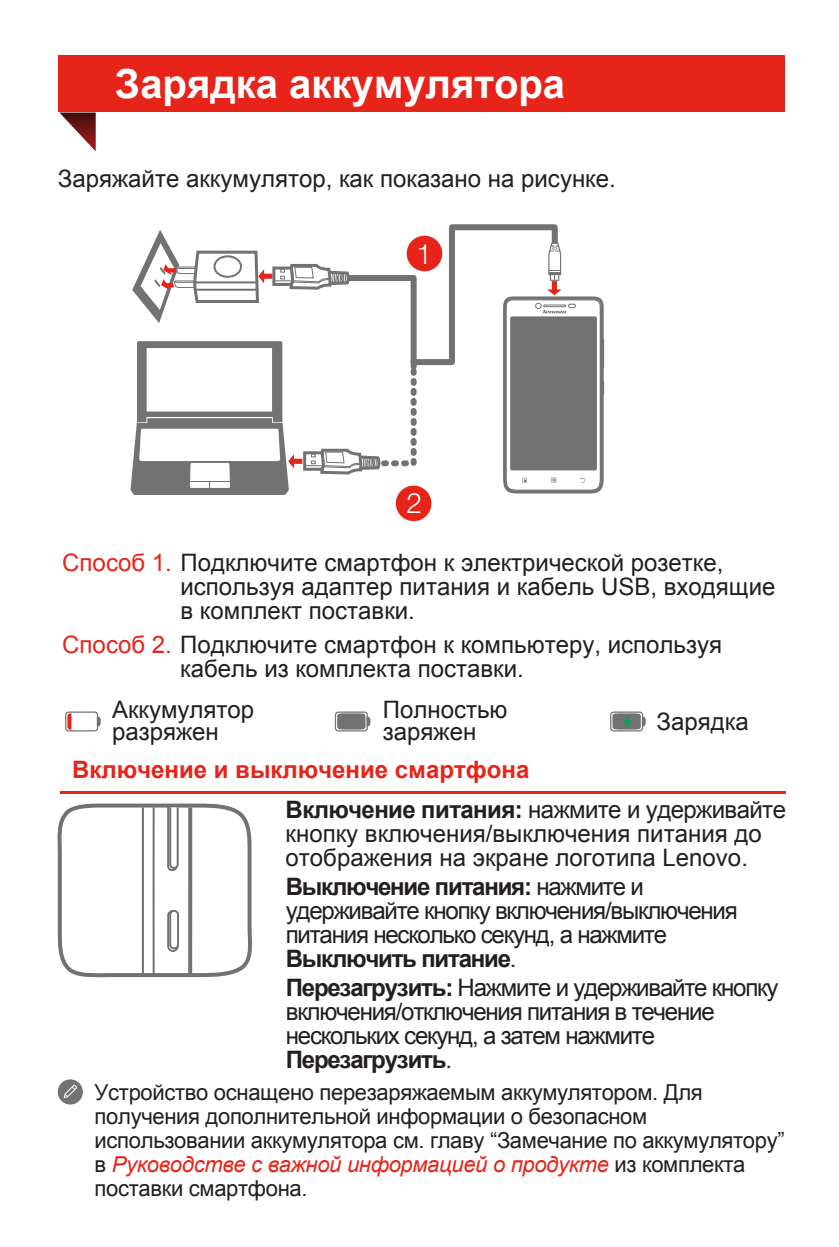
<style>
.page{position:relative;width:839px;height:1247px;background:#fff}
.page>*{position:absolute;margin:0;border:0;box-sizing:border-box;transform-origin:0 0}
.t1{font:700 40px "Arial";color:#fff}
.t2{font:300 28px "Helvetica Neue LT Std";color:#fff}
.t3{font:24px/24px "Arial";color:#231f20}
.t4{font:24px/24px "Arial";letter-spacing:-.05em;color:#231f20}
.t5{font:700 24px/40px "Arial";color:#e72419}
.t6{font:22px/24px "Arial";letter-spacing:-.015em;color:#231f20}
.s1{color:#e72419}
.s2{color:#231f20}
.s3{font-weight:400;color:#231f20}
.s4{font-weight:700}
.s5{font-style:italic;color:#e72419}
</style>
<div class="page">
<div style="left:58px;top:1079px;width:25px;height:25px;background:#717271;border-radius:50%"></div>
<svg style="left:64px;top:1084px;width:13px;height:14px"></svg>
<hr style="left:60px;top:791px;width:725px;height:2px;background:#e72419">
<svg style="left:59px;top:112px;width:37px;height:39px"></svg>
<div style="left:59px;top:55px;width:725px;height:57px;background:#e72419"></div>
<div style="left:396px;top:485px;width:35px;height:36px;background:#e72419;border-radius:50%"></div>
<svg style="left:57px;top:803px;width:195px;height:175px"></svg>
<hr style="left:142px;top:807px;width:2px;height:167px;background:#717271">
<div style="left:168px;top:910px;width:10px;height:41px;background:#eeefee;border-radius:5px"></div>
<div style="left:167px;top:910px;width:12px;height:42px;border:2px solid #717271;border-radius:5px"></div>
<div style="left:170px;top:910px;width:8px;height:38px;background:#fff;border-radius:4px"></div>
<div style="left:169px;top:910px;width:10px;height:39px;border:2px solid #717271;border-radius:4px"></div>
<svg style="left:65px;top:711px;width:36px;height:20px"></svg>
<svg style="left:130px;top:224px;width:475px;height:271px"></svg>
<svg style="left:335px;top:711px;width:35px;height:20px"></svg>
<svg style="left:610px;top:711px;width:35px;height:20px"></svg>
<h1 class="t1" style="left:115px;top:57px;width:451px">Зарядка аккумулятора</h1>
<p class="t3" style="left:58px;top:167px;width:559px">Заряжайте аккумулятор, как показано на рисунке.</p>
<p class="t2" style="left:416px;top:237px;width:17px">1</p>
<p class="t2" style="left:406px;top:486px;width:17px">2</p>
<p class="t3" style="left:62px;top:551px;width:662px"><span class="s1">Способ 1.</span> Подключите смартфон к электрической розетке,</p>
<p class="t3" style="left:180px;top:575px;width:596px">используя адаптер питания и кабель USB, входящие в комплект поставки.</p>
<p class="t3" style="left:62px;top:633px;width:661px"><span class="s1">Способ 2.</span> Подключите смартфон к компьютеру, используя</p>
<p class="t3" style="left:180px;top:657px;width:345px">кабель из комплекта поставки.</p>
<p class="t3" style="left:112px;top:698px;width:144px;line-height:22.8px">Аккумулятор разряжен</p>
<p class="t3" style="left:383px;top:698px;width:126px;line-height:22.8px">Полностью заряжен</p>
<p class="t3" style="left:656px;top:709px;width:94px">Зарядка</p>
<p class="t5" style="left:285px;top:750px;width:502px;text-indent:-213px">Включение и выключение смартфона<br><span class="s2">Включение питания:</span> <span class="s3">нажмите и удерживайте</span></p>
<p class="t3" style="left:285px;top:822px;width:477px">кнопку включения/выключения питания до отображения на экране логотипа Lenovo.</p>
<p class="t4" style="left:286px;top:875px;width:453px"><span class="s4">Выключение питания:</span> нажмите и удерживайте кнопку включения/выключения питания несколько секунд, а нажмите<br><span class="s4">Выключить питание</span>.</p>
<p class="t4" style="left:286px;top:975px;width:494px"><span class="s4">Перезагрузить:</span> Нажмите и удерживайте кнопку включения/отключения питания в течение нескольких секунд, а затем нажмите <span class="s4">Перезагрузить</span>.</p>
<p class="t6" style="left:95px;top:1080px;width:691px">Устройство оснащено перезаряжаемым аккумулятором. Для получения дополнительной информации о безопасном использовании аккумулятора см. главу “Замечание по аккумулятору” в <span class="s5">Руководстве с важной информацией о продукте</span> из комплекта поставки смартфона.</p>
</div>
